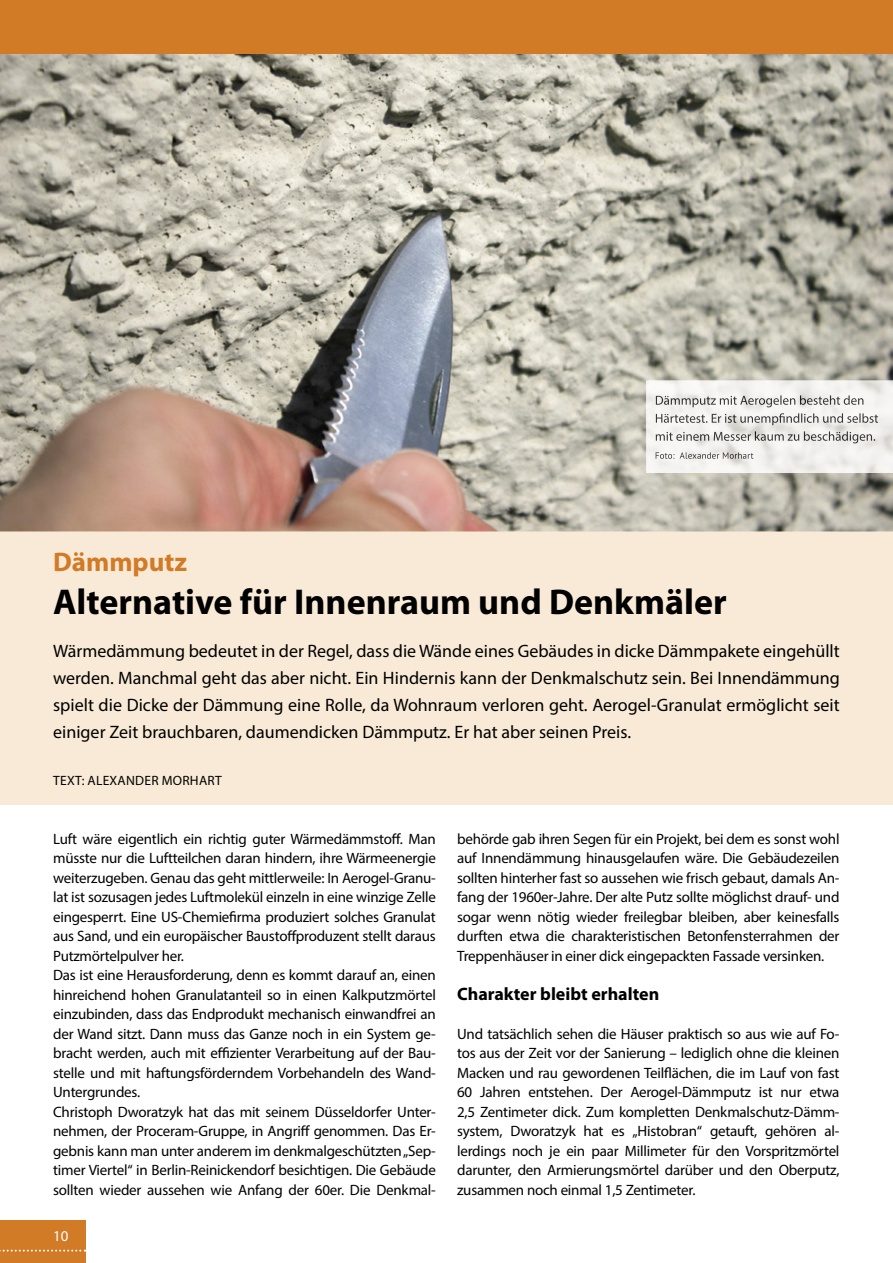
<style>
.page{position:relative;width:893px;height:1263px;background:#fff}
.page>*{position:absolute;margin:0;border:0;box-sizing:border-box;transform-origin:0 0}
.t1{font:700 36px "Myriad Pro";color:#000}
.t2{font:700 27px "Myriad Pro";color:#d27b27}
.t3{font:18px/27px "Myriad Pro";color:#000;text-align:justify}
.t4{font:700 18px "Myriad Pro";color:#000}
.t5{font:15px/19.5px "Myriad Pro";letter-spacing:-.015em;color:#000;text-align:justify}
.t6{font:15px "Myriad Pro";color:#fff}
.t7{font:13.5px "Myriad Pro";letter-spacing:.02em;color:#000}
</style>
<div class="page">
<div style="left:0;top:0;width:893px;height:54px;background:#d27b27"></div>
<div style="left:0;top:1220px;width:85px;height:43px;background:#d27b27"></div>
<svg style="left:0;top:1249px;width:86px;height:2px"></svg>
<div style="left:0;top:531px;width:893px;height:273px;background:#f8ead6"></div>
<img style="left:0;top:54px;width:893px;height:477px">
<img style="left:646px;top:381px;width:247px;height:92px">
<img style="left:656px;top:395px;width:207px;height:12px">
<img style="left:656px;top:413px;width:222px;height:12px">
<img style="left:656px;top:431px;width:219px;height:12px">
<img style="left:656px;top:452px;width:97px;height:7px">
<h2 class="t2" style="left:53px;top:544px;width:135px">Dämmputz</h2>
<h1 class="t1" style="left:53px;top:579px;width:675px">Alternative für Innenraum und Denkmäler</h1>
<p class="t3" style="left:53px;top:637px;width:788px">Wärmedämmung bedeutet in der Regel, dass die Wände eines Gebäudes in dicke Dämmpakete eingehüllt werden. Manchmal geht das aber nicht. Ein Hindernis kann der Denkmalschutz sein. Bei Innendämmung spielt die Dicke der Dämmung eine Rolle, da Wohnraum verloren geht. Aerogel-Granulat ermöglicht seit einiger Zeit brauchbaren, daumendicken Dämmputz. Er hat aber seinen Preis.</p>
<p class="t7" style="left:53px;top:772px;width:170px">TEXT: ALEXANDER MORHART</p>
<p class="t5" style="left:53px;top:828px;width:384px;text-align:left">Luft wäre eigentlich ein richtig guter Wärmedämmstoff. Man müsste nur die Luftteilchen daran hindern, ihre Wärmeenergie weiterzugeben. Genau das geht mittlerweile: In Aerogel-Granu&shy;lat ist sozusagen jedes Luftmolekül einzeln in eine winzige Zelle eingesperrt. Eine US-Chemiefirma produziert solches Granulat aus Sand, und ein europäischer Baustoffproduzent stellt daraus Putzmörtelpulver her.<br>Das ist eine Herausforderung, denn es kommt darauf an, einen hinreichend hohen Granulatanteil so in einen Kalkputzmörtel einzubinden, dass das Endprodukt mechanisch einwandfrei an der Wand sitzt. Dann muss das Ganze noch in ein System ge&shy;bracht werden, auch mit effizienter Verarbeitung auf der Bau&shy;stelle und mit haftungsförderndem Vorbehandeln des Wand-Untergrundes.<br>Christoph Dworatzyk hat das mit seinem Düsseldorfer Unter&shy;nehmen, der Proceram-Gruppe, in Angriff genommen. Das Er&shy;gebnis kann man unter anderem im denkmalgeschützten „Sep&shy;timer Viertel“ in Berlin-Reinickendorf besichtigen. Die Gebäude sollten wieder aussehen wie Anfang der 60er. Die Denkmal-</p>
<p class="t5" style="left:457px;top:828px;width:384px">behörde gab ihren Segen für ein Projekt, bei dem es sonst wohl auf Innendämmung hinausgelaufen wäre. Die Gebäudezeilen sollten hinterher fast so aussehen wie frisch gebaut, damals An&shy;fang der 1960er-Jahre. Der alte Putz sollte möglichst drauf- und sogar wenn nötig wieder freilegbar bleiben, aber keinesfalls durften etwa die charakteristischen Betonfensterrahmen der Treppenhäuser in einer dick eingepackten Fassade versinken.</p>
<p class="t4" style="left:457px;top:982px;width:204px">Charakter bleibt erhalten</p>
<p class="t5" style="left:457px;top:1023px;width:384px">Und tatsächlich sehen die Häuser praktisch so aus wie auf Fo&shy;tos aus der Zeit vor der Sanierung – lediglich ohne die kleinen Macken und rau gewordenen Teilflächen, die im Lauf von fast 60 Jahren entstehen. Der Aerogel-Dämmputz ist nur etwa 2,5 Zentimeter dick. Zum kompletten Denkmalschutz-Dämm&shy;system, Dworatzyk hat es „Histobran“ getauft, gehören al&shy;lerdings noch je ein paar Millimeter für den Vorspritzmörtel darunter, den Armierungsmörtel darüber und den Oberputz, zusammen noch einmal 1,5 Zentimeter.</p>
<p class="t6" style="left:53px;top:1226px;width:17px">10</p>
</div>
